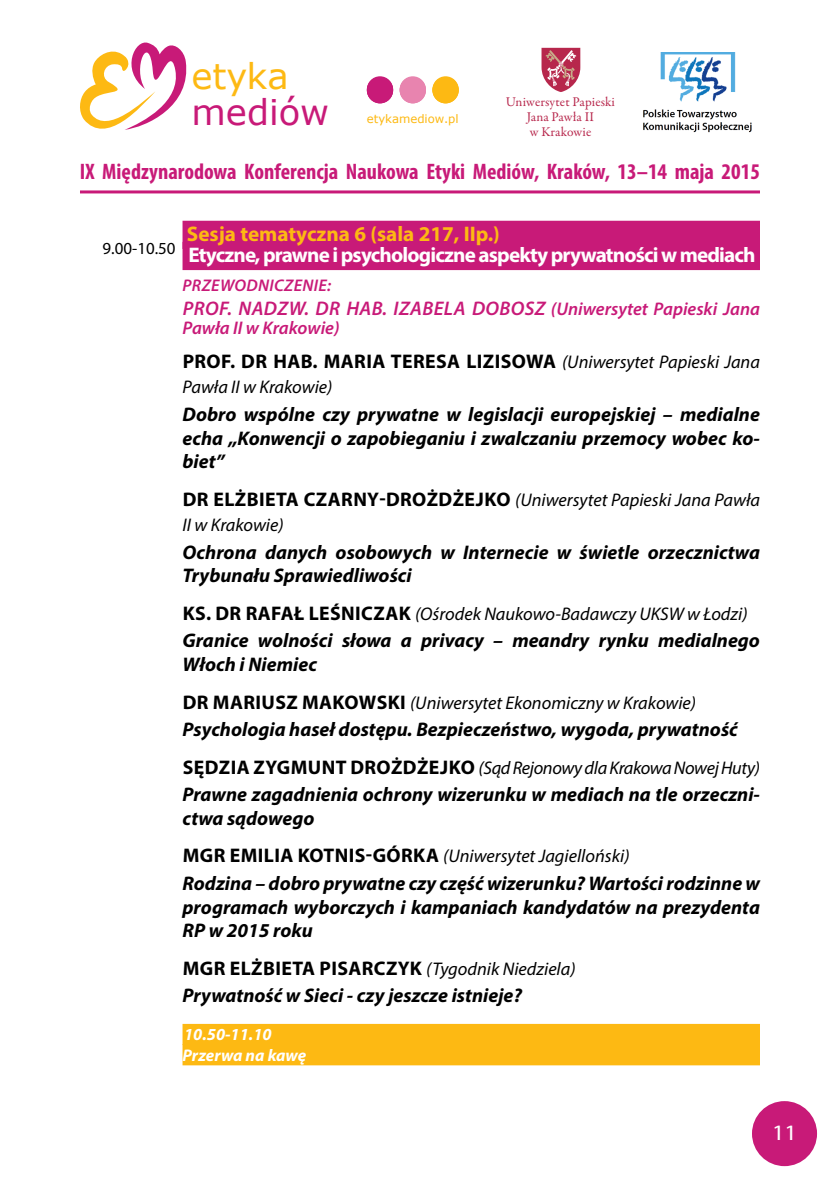
<style>
.page{position:relative;width:840px;height:1191px;background:#fff}
.page>*{position:absolute;margin:0;border:0;box-sizing:border-box;transform-origin:0 0}
.t1{font:35.4px "Verdana";color:#c81a78}
.t2{font:35.4px "Verdana";color:#fdb913}
.t3{font:700 condensed 22.4px "Myriad Pro";color:#c81a78}
.t4{font:22px "Myriad Pro";color:#fff;scale:1.1 1}
.t5{font:700 21.2px "Myriad Pro";letter-spacing:-.04em;color:#fff}
.t6{font:700 21.2px "Myriad Pro";color:#fdb913}
.t7{font:italic 700 19.8px/23.6px "Myriad Pro";color:#000}
.t8{font:italic 600 19.8px "Myriad Pro";letter-spacing:.02em;color:#c81a78}
.t9{font:700 19.8px "Myriad Pro";letter-spacing:.02em;color:#000}
.t10{font:italic 18.4px/25.4px "Myriad Pro";color:#000}
.t11{font:italic 18.4px "Myriad Pro";letter-spacing:-.02em;color:#000}
.t12{font:italic 600 18.4px "Myriad Pro";color:#c81a78}
.t13{font:italic 700 17px/20.2px "Myriad Pro";color:#fff}
.t14{font:italic 600 17px "Myriad Pro";letter-spacing:.02em;color:#c81a78}
.t15{font:17px "Myriad Pro";color:#000}
.t16{font:13.4px/15px "Garamond Premr Pro";letter-spacing:.005em;color:#b7274c;text-align:center}
.t17{font:11.6px "Verdana";color:#fdb913}
.s1{font-size:18.4px}
.s2{font-weight:400;font-style:italic;font-size:18.4px}
.s3{font-weight:700;font-style:normal;font-size:19.8px}
.s4{font-style:normal}
.s5{font-weight:400;font-size:18.4px}
</style>
<div class="page">
<div style="left:751px;top:1101px;width:65px;height:65px;background:#c81a78;border-radius:50%"></div>
<svg style="left:80px;top:42px;width:107px;height:88px"></svg>
<svg style="left:366px;top:76px;width:27px;height:26px"></svg>
<svg style="left:399px;top:76px;width:26px;height:26px"></svg>
<svg style="left:432px;top:76px;width:26px;height:26px"></svg>
<hr style="left:80px;top:190px;width:679px;height:3px;background:#c81a78">
<img style="left:643px;top:53px;width:109px;height:80px">
<svg style="left:541px;top:47px;width:40px;height:45px"></svg>
<div style="left:432px;top:77px;width:26px;height:26px;background:#fdb913;border-radius:50%"></div>
<div style="left:366px;top:77px;width:27px;height:26px;background:#c81a78;border-radius:50%"></div>
<div style="left:399px;top:77px;width:26px;height:26px;background:#e884af;border-radius:50%"></div>
<div style="left:182px;top:221px;width:577px;height:28px;background:#c81a78"></div>
<div style="left:182px;top:242px;width:577px;height:28px;background:#c81a78"></div>
<div style="left:182px;top:1024px;width:577px;height:21px;background:#fdb913"></div>
<div style="left:182px;top:1044px;width:577px;height:21px;background:#fdb913"></div>
<h1 class="t2" style="left:191px;top:63px;width:99px">etyka</h1>
<h1 class="t1" style="left:191px;top:98px;width:139px">mediów</h1>
<p class="t3" style="left:80px;top:164px;width:681px">IX Międzynarodowa Konferencja Naukowa Etyki Mediów, Kraków, 13–14 maja 2015</p>
<p class="t16" style="left:505px;top:95px;width:110px">Uniwersytet Papieski<br>Jana Pawła II<br>w Krakowie</p>
<p class="t17" style="left:366px;top:114px;width:93px">etykamediow.pl</p>
<p class="t6" style="left:187px;top:223px;width:314px">Sesja tematyczna 6 (sala 217, IIp.)</p>
<p class="t5" style="left:188px;top:244px;width:568px">Etyczne, prawne i psychologiczne aspekty prywatności w mediach</p>
<p class="t14" style="left:182px;top:277px;width:150px">PRZEWODNICZENIE:</p>
<p class="t8" style="left:183px;top:298px;width:578px">PROF. NADZW. DR HAB. IZABELA DOBOSZ <span class="s1">(Uniwersytet Papieski Jana</span></p>
<p class="t12" style="left:182px;top:319px;width:158px">Pawła II w Krakowie)</p>
<p class="t9" style="left:183px;top:351px;width:578px">PROF. DR HAB. MARIA TERESA LIZISOWA <span class="s2">(Uniwersytet Papieski Jana</span></p>
<p class="t10" style="left:182px;top:375px;width:151px">Pawła II w Krakowie)</p>
<p class="t7" style="left:182px;top:403px;width:578px;text-align:justify">Dobro wspólne czy prywatne w legislacji europejskiej – medialne echa „Konwencji o zapobieganiu i zwalczaniu przemocy wobec ko&shy;biet”</p>
<p class="t10" style="left:182px;top:487px;width:578px"><span class="s3">DR ELŻBIETA CZARNY-DROŻDŻEJKO</span> (Uniwersytet Papieski Jana Pawła<br>II w Krakowie)</p>
<p class="t7" style="left:182px;top:541px;width:578px">Ochrona danych osobowych w Internecie w świetle orzecznictwa<br>Trybunału Sprawiedliwości</p>
<p class="t10" style="left:183px;top:601px;width:566px"><span class="s3">KS. DR RAFAŁ LEŚNICZAK</span> (Ośrodek Naukowo-Badawczy UKSW w Łodzi)</p>
<p class="t7" style="left:182px;top:629px;width:578px">Granice wolności słowa a privacy – meandry rynku medialnego<br>Włoch i Niemiec</p>
<p class="t10" style="left:183px;top:690px;width:514px"><span class="s3">DR MARIUSZ MAKOWSKI</span> (Uniwersytet Ekonomiczny w Krakowie)</p>
<p class="t7" style="left:182px;top:718px;width:556px">Psychologia haseł dostępu. Bezpieczeństwo, wygoda, prywatność</p>
<p class="t11" style="left:183px;top:758px;width:578px"><span class="s3">SĘDZIA ZYGMUNT DROŻDŻEJKO</span> (Sąd Rejonowy dla Krakowa Nowej Huty)</p>
<p class="t7" style="left:182px;top:783px;width:578px">Prawne zagadnienia ochrony wizerunku w mediach na tle orzeczni&shy;ctwa sądowego</p>
<p class="t10" style="left:183px;top:844px;width:448px"><span class="s3">MGR EMILIA KOTNIS-GÓRKA</span> (Uniwersytet Jagielloński)</p>
<p class="t7" style="left:182px;top:872px;width:578px;text-align:justify">Rodzina – dobro prywatne czy część wizerunku? Wartości rodzinne w programach wyborczych i kampaniach kandydatów na prezydenta RP w 2015 roku</p>
<p class="t7" style="left:182px;top:954px;width:394px;line-height:27.6px"><span class="s4">MGR ELŻBIETA PISARCZYK</span> <span class="s5">(Tygodnik Niedziela)<br></span>Prywatność w Sieci - czy jeszcze istnieje?</p>
<p class="t13" style="left:182px;top:1024px;width:125px">10.50-11.10<br>Przerwa na kawę</p>
<p class="t15" style="left:102px;top:240px;width:74px">9.00-10.50</p>
<p class="t4" style="left:771px;top:1122px;width:24px">11</p>
</div>
